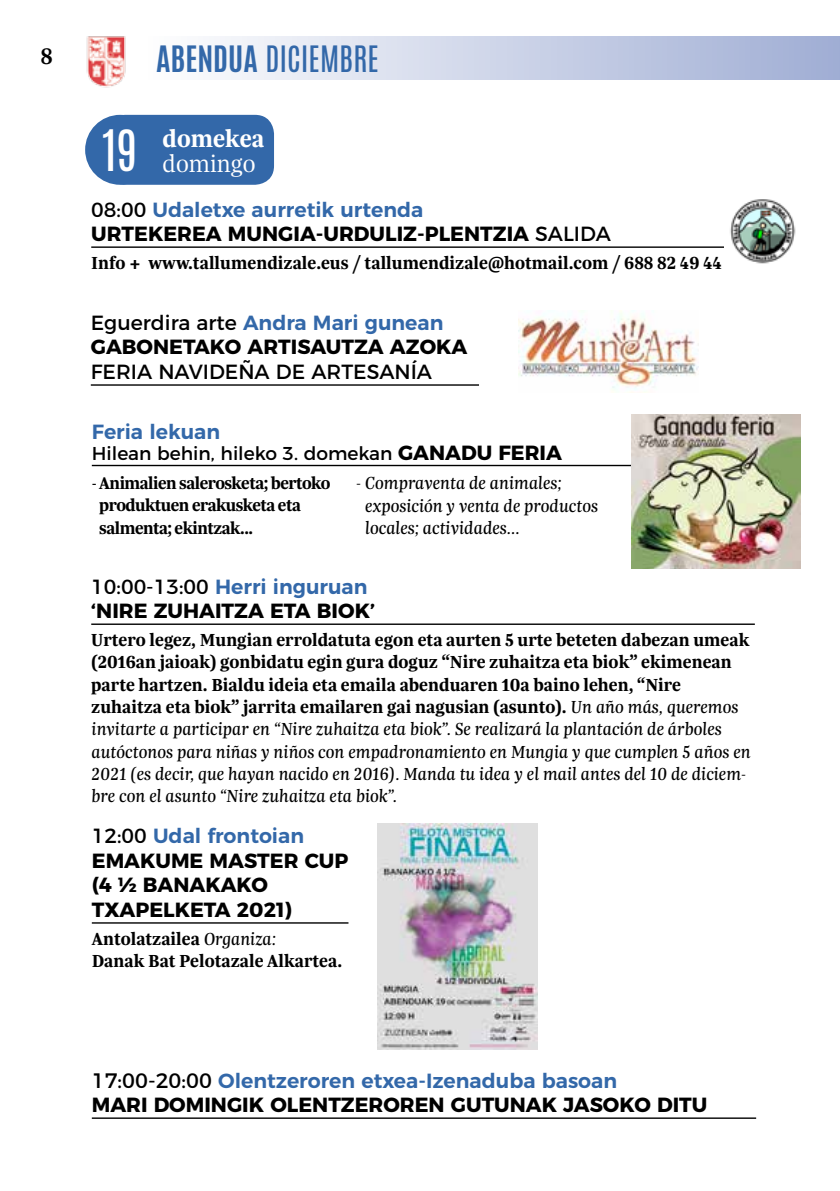
<style>
.page{position:relative;width:840px;height:1191px;background:#fff}
.page>*{position:absolute;margin:0;border:0;box-sizing:border-box;transform-origin:0 0}
.t1{font:47.8px "Antonio";color:#fff}
.t2{font:30.4px "Antonio";color:#3368a9}
.t3{font:700 25.4px "Trola";color:#fff}
.t4{font:300 25.4px "Trola";color:#fff}
.t5{font:600 24px "Trola";color:#000}
.t6{font:700 20.4px/24.6px "Montserrat";color:#000}
.t7{font:600 20.4px/24.6px "Montserrat";color:#3368a9}
.t8{font:20.4px "Montserrat";color:#000}
.t9{font:italic 18.6px/22.4px "Trola";color:#000}
.t10{font:700 18.6px/22.4px "Trola";color:#000}
.t11{font:18.6px "Montserrat";color:#000}
.t12{font:700 18px/22.4px "Trola";letter-spacing:-.03em;color:#000}
.s1{font-weight:700}
.s2{font-weight:400}
.s3{font-weight:600;color:#3368a9}
.s4{font-weight:700;font-size:20.4px}
.s5{font-weight:400;color:#000}
.s6{font-weight:700;color:#000}
.s7{font-weight:700;font-style:normal}
.s8{font-weight:400;font-style:italic}
.s9{font-weight:400;font-size:20.8px}
</style>
<div class="page">
<div style="left:142px;top:36px;width:697px;height:44px;background:linear-gradient(to right,#fff,#a0aed4)"></div>
<img style="left:86px;top:36px;width:40px;height:52px">
<div style="left:106px;top:115px;width:168px;height:70px;background:#3368a9;border-radius:19px"></div>
<div style="left:85px;top:115px;width:70px;height:70px;background:#3368a9;border-radius:50%"></div>
<hr style="left:91px;top:246px;width:640px;height:2px;background:#000">
<img style="left:724px;top:199px;width:72px;height:65px">
<hr style="left:92px;top:465px;width:623px;height:1px;background:#000">
<img style="left:630px;top:414px;width:170px;height:155px">
<hr style="left:91px;top:623px;width:663px;height:2px;background:#000">
<hr style="left:92px;top:922px;width:256px;height:1px;background:#000">
<hr style="left:92px;top:1117px;width:663px;height:1px;background:#000">
<hr style="left:91px;top:384px;width:387px;height:2px;background:#000">
<img style="left:518px;top:310px;width:179px;height:80px">
<img style="left:377px;top:823px;width:160px;height:226px">
<p class="t5" style="left:41px;top:40px;width:14px">8</p>
<h2 class="t2" style="left:156px;top:37px;width:224px"><span class="s1">ABENDUA</span> DICIEMBRE</h2>
<h1 class="t1" style="left:102px;top:115px;width:37px">19</h1>
<h3 class="t3" style="left:162px;top:121px;width:103px">domekea</h3>
<h3 class="t4" style="left:162px;top:147px;width:94px">domingo</h3>
<p class="t6" style="left:91px;top:195px;width:520px"><span class="s2">08:00</span> <span class="s3">Udaletxe aurretik urtenda<br></span>URTEKEREA MUNGIA-URDULIZ-PLENTZIA <span class="s2">SALIDA</span></p>
<p class="t10" style="left:91px;top:251px;width:632px">Info + www.tallumendizale.eus / tallumendizale@hotmail.com / 688 82 49 44</p>
<p class="t6" style="left:91px;top:309px;width:378px"><span class="s2">Eguerdira arte</span> <span class="s3">Andra Mari gunean<br></span>GABONETAKO ARTISAUTZA AZOKA</p>
<p class="t8" style="left:91px;top:355px;width:342px">FERIA NAVIDEÑA DE ARTESANÍA</p>
<p class="t7" style="left:92px;top:417px;width:130px">Feria lekuan</p>
<p class="t11" style="left:92px;top:438px;width:471px">Hilean behin, hileko 3. domekan <span class="s4">GANADU FERIA</span></p>
<p class="t12" style="left:99px;top:471px;width:232px;text-indent:-7px">- Animalien salerosketa; bertoko produktuen erakusketa eta salmenta; ekintzak...</p>
<p class="t9" style="left:365px;top:471px;width:234px;text-indent:-9px">- Compraventa de animales; exposición y venta de productos locales; actividades...</p>
<p class="t7" style="left:91px;top:572px;width:278px"><span class="s5">10:00-13:00</span> Herri inguruan <span class="s6">‘NIRE</span></p>
<p class="t6" style="left:154px;top:597px;width:15px">ZUHAITZA</p>
<p class="t6" style="left:270px;top:597px;width:15px">ETA</p>
<p class="t6" style="left:317px;top:597px;width:14px">BIOK</p>
<p class="t6" style="left:370px;top:597px;width:6px">’</p>
<p class="t9" style="left:91px;top:628px;width:660px"><span class="s7">Urtero legez, Mungian erroldatuta egon eta aurten 5 urte beteten dabezan umeak (2016an jaioak) gonbidatu egin gura doguz “Nire zuhaitza eta biok” ekimenean parte hartzen. Bialdu ideia eta emaila abenduaren 10a baino lehen, “Nire zuhaitza eta biok” jarrita emailaren gai nagusian (asunto).</span> Un año más, queremos invitarte a participar en “Nire zuhaitza eta biok”. Se realizará la plantación de árboles autóctonos para niñas y niños con empadronamiento en Mungia y que cumplen 5 años en 2021 (es decir, que hayan nacido en 2016). Manda tu idea y el mail antes del 10 de diciem&shy;bre con el asunto “Nire zuhaitza eta biok”.</p>
<p class="t6" style="left:92px;top:822px;width:258px"><span class="s2">12:00</span> <span class="s3">Udal frontoian<br></span>EMAKUME MASTER CUP (4 ½ BANAKAKO<br>TXAPELKETA</p>
<p class="t6" style="left:237px;top:895px;width:56px">2021)</p>
<p class="t10" style="left:92px;top:926px;width:252px">Antolatzailea <span class="s8">Organiza:<br></span>Danak Bat Pelotazale Alkartea.</p>
<p class="t6" style="left:92px;top:1066px;width:616px"><span class="s9">17:00-20:00</span> <span class="s3">Olentzeroren etxea-Izenaduba basoan<br></span>MARI DOMINGIK OLENTZEROREN GUTUNAK JASOKO DITU</p>
</div>
